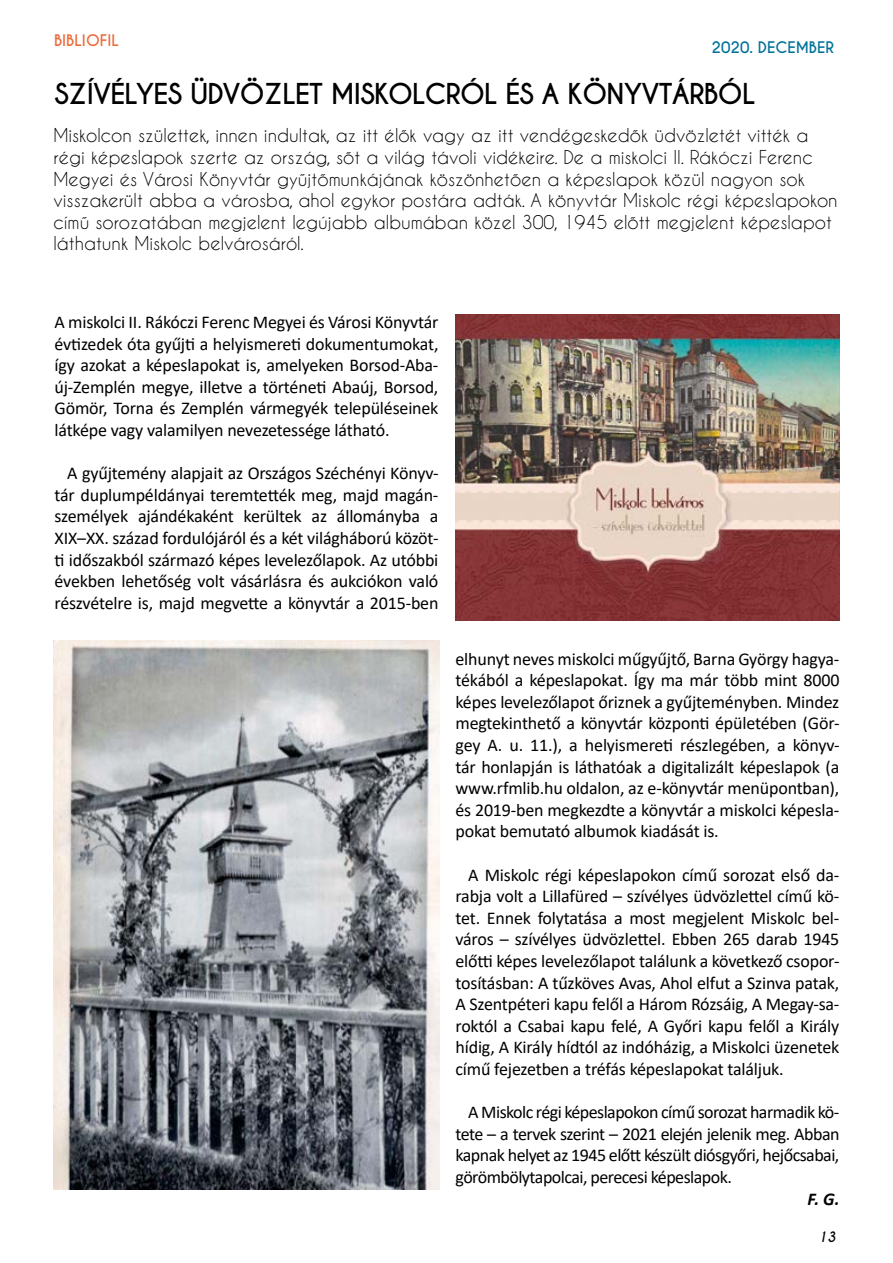
<style>
.page{position:relative;width:893px;height:1263px;background:#fff}
.page>*{position:absolute;margin:0;border:0;box-sizing:border-box;transform-origin:0 0}
.t1{font:700 27px "Caviar Dreams";letter-spacing:-.03em;color:#000}
.t2{font:18px/21.6px "Calibri";letter-spacing:-.01em;color:#000;text-align:justify}
.t3{font:18px/21.6px "Caviar Dreams";color:#000}
.t4{font:italic 700 18px "Calibri";color:#000}
.t5{font:700 15px "Caviar Dreams";color:#007199}
.t6{font:700 15px "Caviar Dreams";color:#ec6835}
.t7{font:italic 700 13.5px "Caviar Dreams";color:#000}
</style>
<div class="page">
<img style="left:455px;top:314px;width:384px;height:307px">
<img style="left:53px;top:640px;width:387px;height:550px">
<p class="t6" style="left:54px;top:31px;width:9px">BIBLIO</p>
<p class="t6" style="left:100px;top:31px;width:14px">FIL</p>
<p class="t5" style="left:711px;top:38px;width:124px">2020. DECEMBER</p>
<h1 class="t1" style="left:55px;top:77px;width:699px">SZÍVÉLYES ÜDVÖZLET MISKOLCRÓL ÉS A KÖNYVTÁRBÓL</h1>
<p class="t3" style="left:53px;top:124px;width:786px">Miskolcon születtek, innen indultak, az itt élők vagy az itt vendégeskedők üdvözletét vitték a régi képeslapok szerte az ország, sőt a világ távoli vidékeire. De a miskolci II. Rákóczi Ferenc Megyei és Városi Könyvtár gyűjtőmunkájának köszönhetően a képeslapok közül nagyon sok visszakerült abba a városba, ahol egykor postára adták. A könyvtár Miskolc régi képeslapokon című sorozatában megjelent legújabb albumában közel 300, 1945 előtt megjelent képeslapot láthatunk Miskolc belvárosáról.</p>
<p class="t2" style="left:55px;top:311px;width:385px">A miskolci II. Rákóczi Ferenc Megyei és Városi Könyvtár évtizedek óta gyűjti a helyismereti dokumentumokat, így azokat a képeslapokat is, amelyeken Borsod-Aba&shy;új-Zemplén megye, illetve a történeti Abaúj, Borsod, Gömör, Torna és Zemplén vármegyék településeinek látképe vagy valamilyen nevezetessége látható.</p>
<p class="t2" style="left:55px;top:462px;width:385px;text-indent:13px">A gyűjtemény alapjait az Országos Széchényi Könyv&shy;tár duplumpéldányai teremtették meg, majd magán&shy;személyek ajándékaként kerültek az állományba a XIX–XX. század fordulójáról és a két világháború közöt&shy;ti időszakból származó képes levelezőlapok. Az utóbbi években lehetőség volt vásárlásra és aukciókon való részvételre is, majd megvette a könyvtár a 2015-ben</p>
<p class="t2" style="left:455px;top:647px;width:385px">elhunyt neves miskolci műgyűjtő, Barna György hagya&shy;tékából a képeslapokat. Így ma már több mint 8000 képes levelezőlapot őriznek a gyűjteményben. Mindez megtekinthető a könyvtár központi épületében (Gör&shy;gey A. u. 11.), a helyismereti részlegében, a könyv&shy;tár honlapján is láthatóak a digitalizált képeslapok (a www.rfmlib.hu oldalon, az e-könyvtár menüpontban), és 2019-ben megkezdte a könyvtár a miskolci képesla&shy;pokat bemutató albumok kiadását is.</p>
<p class="t2" style="left:455px;top:863px;width:385px;text-indent:13px">A Miskolc régi képeslapokon című sorozat első da&shy;rabja volt a Lillafüred – szívélyes üdvözlettel című kö&shy;tet. Ennek folytatása a most megjelent Miskolc bel&shy;város – szívélyes üdvözlettel. Ebben 265 darab 1945 előtti képes levelezőlapot találunk a következő csopor&shy;tosításban: A tűzköves Avas, Ahol elfut a Szinva patak, A Szentpéteri kapu felől a Három Rózsáig, A Megay-sa&shy;roktól a Csabai kapu felé, A Győri kapu felől a Király hídig, A Király hídtól az indóházig, a Miskolci üzenetek című fejezetben a tréfás képeslapokat találjuk.</p>
<p class="t2" style="left:455px;top:1101px;width:385px;text-indent:13px">A Miskolc régi képeslapokon című sorozat harmadik kö&shy;tete – a tervek szerint – 2021 elején jelenik meg. Abban kapnak helyet az 1945 előtt készült diósgyőri, hejőcsabai, görömbölytapolcai, perecesi képeslapok.</p>
<p class="t4" style="left:807px;top:1186px;width:34px">F. G.</p>
<p class="t7" style="left:818px;top:1228px;width:20px">13</p>
</div>
